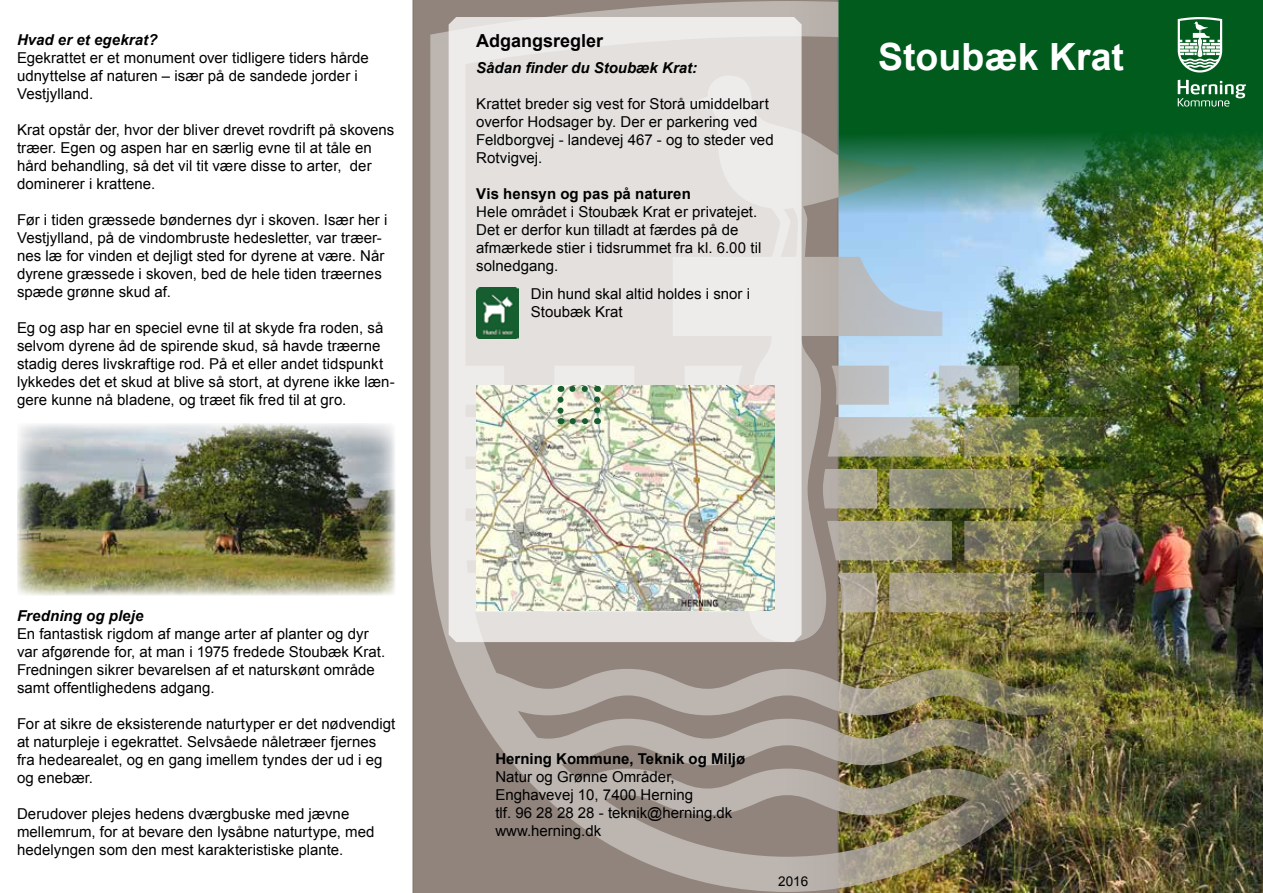
<style>
.page{position:relative;width:1263px;height:893px;background:#fff}
.page>*{position:absolute;margin:0;border:0;box-sizing:border-box;transform-origin:0 0}
.t1{font:700 37.5px "Arial";color:#fff}
.t2{font:700 18px "Arial";color:#000}
.t3{font:15px/18px "Arial";color:#000}
.t4{font:italic 700 15px "Arial";letter-spacing:.005em;color:#000}
.t5{font:700 15px "Arial";color:#000}
.t6{font:13.5px "Arial";color:#000}
</style>
<div class="page">
<img style="left:17px;top:423px;width:378px;height:172px">
<img style="left:838px;top:213px;width:425px;height:680px">
<svg style="left:412px;top:0;width:426px;height:893px;background:#958982"></svg>
<img style="left:430px;top:1px;width:714px;height:891px">
<div style="left:449px;top:17px;width:352px;height:625px;background:linear-gradient(to right,#e2dfdd,#e9e6e5);border:15px solid #fff"></div>
<img style="left:477px;top:385px;width:297px;height:225px">
<svg style="left:573px;top:418px;width:18px;height:6px"></svg>
<svg style="left:567px;top:386px;width:18px;height:6px"></svg>
<svg style="left:557px;top:400px;width:6px;height:24px"></svg>
<svg style="left:594px;top:386px;width:6px;height:24px"></svg>
<img style="left:476px;top:288px;width:43px;height:50px">
<img style="left:838px;top:0;width:425px;height:213px">
<svg style="left:1178px;top:17px;width:44px;height:56px"></svg>
<svg style="left:1178px;top:80px;width:68px;height:27px"></svg>
<p class="t4" style="left:17px;top:30px;width:142px">Hvad er et egekrat?</p>
<p class="t3" style="left:17px;top:49px;width:353px">Egekrattet er et monument over tidligere tiders hårde udnyttelse af naturen – især på de sandede jorder i<br>Vestjylland.</p>
<p class="t3" style="left:17px;top:121px;width:379px">Krat opstår der, hvor der bliver drevet rovdrift på skovens træer. Egen og aspen har en særlig evne til at tåle en hård behandling, så det vil tit være disse to arter, der dominerer i krattene.</p>
<p class="t3" style="left:17px;top:211px;width:372px">Før i tiden græssede bøndernes dyr i skoven. Især her i Vestjylland, på de vindombruste hedesletter, var træer&shy;nes læ for vinden et dejligt sted for dyrene at være. Når dyrene græssede i skoven, bed de hele tiden træernes spæde grønne skud af.</p>
<p class="t3" style="left:17px;top:319px;width:379px">Eg og asp har en speciel evne til at skyde fra roden, så selvom dyrene åd de spirende skud, så havde træerne stadig deres livskraftige rod. På et eller andet tidspunkt lykkedes det et skud at blive så stort, at dyrene ikke læn&shy;gere kunne nå bladene, og træet fik fred til at gro.</p>
<p class="t4" style="left:17px;top:606px;width:128px">Fredning og pleje</p>
<p class="t3" style="left:17px;top:625px;width:370px">En fantastisk rigdom af mange arter af planter og dyr var afgørende for, at man i 1975 fredede Stoubæk Krat.<br>Fredningen sikrer bevarelsen af et naturskønt område samt offentlighedens adgang.</p>
<p class="t3" style="left:17px;top:715px;width:380px">For at sikre de eksisterende naturtyper er det nødvendigt at naturpleje i egekrattet. Selvsåede nåletræer fjernes fra hedearealet, og en gang imellem tyndes der ud i eg og enebær.</p>
<p class="t3" style="left:17px;top:805px;width:359px">Derudover plejes hedens dværgbuske med jævne mellemrum, for at bevare den lysåbne naturtype, med hedelyngen som den mest karakteristiske plante.</p>
<p class="t2" style="left:476px;top:29px;width:129px">Adgangsregler</p>
<p class="t4" style="left:476px;top:57px;width:222px">Sådan finder du Stoubæk Krat:</p>
<p class="t3" style="left:476px;top:95px;width:299px">Krattet breder sig vest for Storå umiddelbart overfor Hodsager by. Der er parkering ved Feldborgvej - landevej 467 - og to steder ved Rotvigvej.</p>
<p class="t5" style="left:476px;top:183px;width:216px">Vis hensyn og pas på naturen</p>
<p class="t3" style="left:476px;top:203px;width:287px">Hele området i Stoubæk Krat er privatejet.<br>Det er derfor kun tilladt at færdes på de afmærkede stier i tidsrummet fra kl. 6.00 til solnedgang.</p>
<p class="t3" style="left:531px;top:285px;width:221px">Din hund skal altid holdes i snor i<br>Stoubæk Krat</p>
<h1 class="t1" style="left:878px;top:32px;width:247px">Stoubæk Krat</h1>
<p class="t5" style="left:495px;top:748px;width:251px">Herning Kommune, Teknik og Miljø</p>
<p class="t3" style="left:495px;top:767px;width:239px">Natur og Grønne Områder,<br>Enghavevej 10, 7400 Herning<br>tlf. 96 28 28 28 - teknik@herning.dk www.herning.dk</p>
<p class="t6" style="left:778px;top:872px;width:32px">2016</p>
</div>
